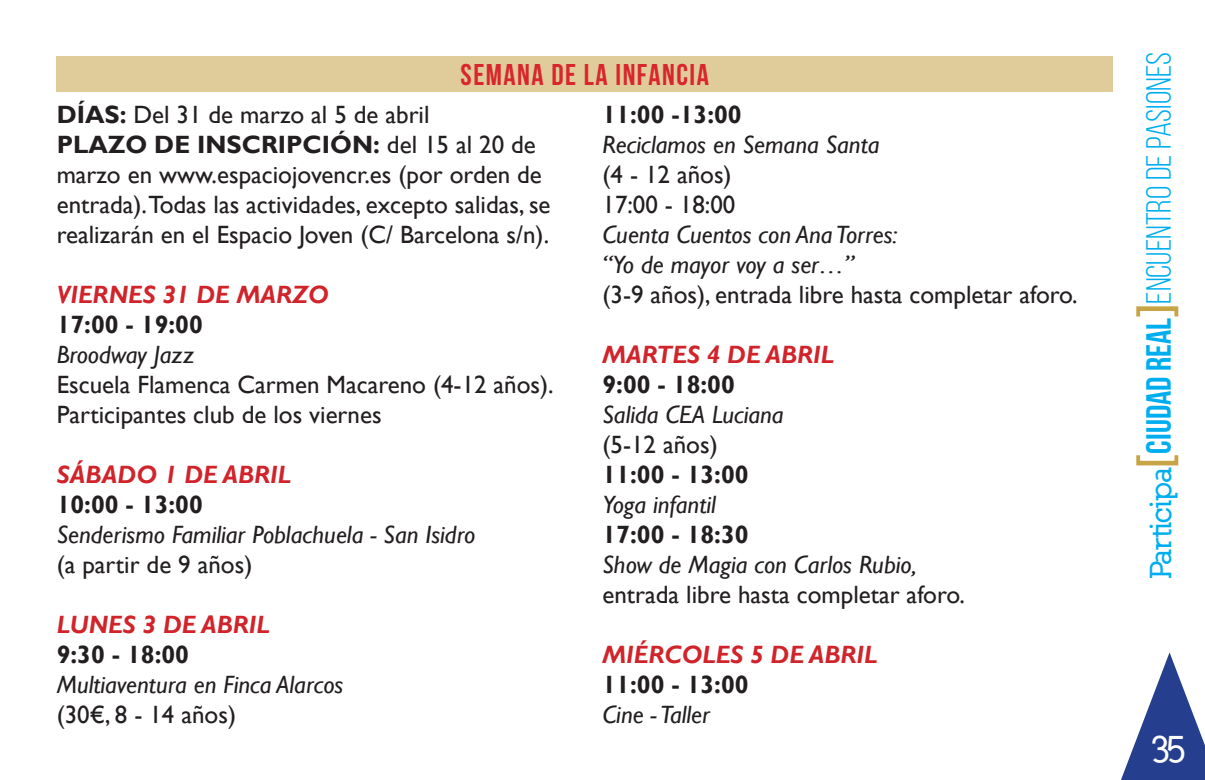
<style>
.page{position:relative;width:1205px;height:780px;background:#fff}
.page>*{position:absolute;margin:0;border:0;box-sizing:border-box;transform-origin:0 0}
.t1{font:800 37.5px "Nilland";color:#fff}
.t2{font:35px "Bebas Neue";color:#00aeef}
.t3{font:700 30px "Bebas Neue";letter-spacing:.05em;color:#d9262e}
.t4{font:25px/30px "Gill Sans";color:#231f20}
.t5{font:italic 25px "Gill Sans";color:#231f20}
.t6{font:700 25px "Gill Sans";color:#231f20}
.t7{font:italic 700 25px "Gill Sans";color:#d1232a}
.s1{font-weight:700}
.s2{font-family:"Nilland";font-weight:800;font-size:30px}
.s3{font-size:60px;color:#c7a445}
</style>
<div class="page">
<svg style="left:1121px;top:652px;width:84px;height:128px"></svg>
<div style="left:57px;top:56px;width:1056px;height:36px;background:#e0cc9a"></div>
<p class="t3" style="left:461px;top:58px;width:250px">SEMANA DE LA INFANCIA</p>
<p class="t4" style="left:57px;top:100px;width:374px"><span class="s1">DÍAS:</span> Del 31 de marzo al 5 de abril</p>
<p class="t4" style="left:57px;top:130px;width:495px"><span class="s1">PLAZO DE INSCRIPCIÓN:</span> del 15 al 20 de marzo en www.espaciojovencr.es (por orden de entrada).Todas las actividades, excepto salidas, se realizarán en el Espacio Joven (C/ Barcelona s/n).</p>
<p class="t7" style="left:57px;top:280px;width:274px">VIERNES 31 DE MARZO</p>
<p class="t6" style="left:57px;top:309px;width:148px">17:00 - 19:00</p>
<p class="t5" style="left:57px;top:340px;width:139px">Broodway Jazz</p>
<p class="t4" style="left:57px;top:370px;width:498px">Escuela Flamenca Carmen Macareno (4-12 años).</p>
<p class="t4" style="left:57px;top:400px;width:326px">Participantes club de los viernes</p>
<p class="t7" style="left:57px;top:460px;width:236px">SÁBADO 1 DE ABRIL</p>
<p class="t6" style="left:57px;top:489px;width:148px">10:00 - 13:00</p>
<p class="t5" style="left:57px;top:520px;width:420px">Senderismo Familiar Poblachuela - San Isidro</p>
<p class="t4" style="left:57px;top:550px;width:197px">(a partir de 9 años)</p>
<p class="t7" style="left:57px;top:610px;width:215px">LUNES 3 DE ABRIL</p>
<p class="t6" style="left:57px;top:639px;width:134px">9:30 - 18:00</p>
<p class="t5" style="left:57px;top:670px;width:288px">Multiaventura en Finca Alarcos</p>
<p class="t4" style="left:57px;top:700px;width:181px">(30€, 8 - 14 años)</p>
<p class="t6" style="left:602px;top:99px;width:141px">11:00 -13:00</p>
<p class="t5" style="left:602px;top:130px;width:278px">Reciclamos en Semana Santa</p>
<p class="t4" style="left:602px;top:160px;width:131px">(4 - 12 años)</p>
<p class="t4" style="left:602px;top:190px;width:134px">17:00 - 18:00</p>
<p class="t5" style="left:602px;top:220px;width:296px">Cuenta Cuentos con Ana Torres:</p>
<p class="t5" style="left:602px;top:250px;width:253px">“Yo de mayor voy a ser…”</p>
<p class="t4" style="left:602px;top:280px;width:477px">(3-9 años), entrada libre hasta completar aforo.</p>
<p class="t7" style="left:602px;top:340px;width:233px">MARTES 4 DE ABRIL</p>
<p class="t6" style="left:602px;top:369px;width:134px">9:00 - 18:00</p>
<p class="t5" style="left:602px;top:400px;width:183px">Salida CEA Luciana</p>
<p class="t4" style="left:602px;top:430px;width:117px">(5-12 años)</p>
<p class="t6" style="left:602px;top:459px;width:148px">11:00 - 13:00</p>
<p class="t5" style="left:602px;top:490px;width:115px">Yoga infantil</p>
<p class="t6" style="left:602px;top:519px;width:148px">17:00 - 18:30</p>
<p class="t5" style="left:602px;top:550px;width:316px">Show de Magia con Carlos Rubio,</p>
<p class="t4" style="left:602px;top:580px;width:364px">entrada libre hasta completar aforo.</p>
<p class="t7" style="left:602px;top:640px;width:276px">MIÉRCOLES 5 DE ABRIL</p>
<p class="t6" style="left:602px;top:669px;width:148px">11:00 - 13:00</p>
<p class="t5" style="left:602px;top:700px;width:109px">Cine - Taller</p>
<h2 class="t2" style="left:1140px;top:578px;width:527px;rotate:-90deg"><span class="s2">Participa</span><span class="s3">[</span><span class="s1">CIUDAD REAL</span><span class="s3">]</span>encuentro de pasiones</h2>
<h1 class="t1" style="left:1150px;top:727px;width:37px">35</h1>
</div>
